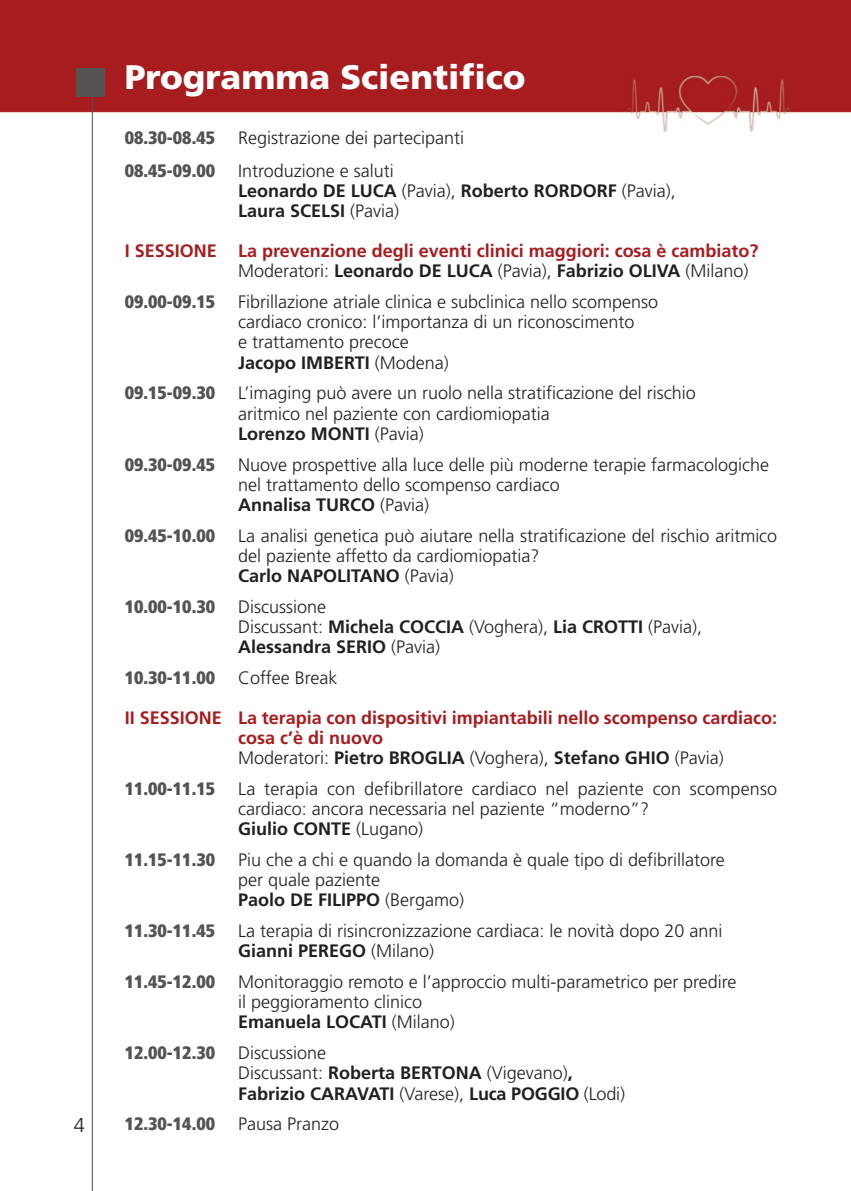
<style>
.page{position:relative;width:851px;height:1191px;background:#fff}
.page>*{position:absolute;margin:0;border:0;box-sizing:border-box;transform-origin:0 0}
.t1{font:900 34px "Frutiger";color:#fff}
.t2{font:300 20px "Frutiger";color:#231f20}
.t3{font:300 18px/20.2px "Frutiger";color:#231f20}
.t4{font:700 18px/20.2px "Frutiger";color:#a61c1f}
.t5{font:900 condensed 18px "Frutiger";color:#555252}
.s1{font-weight:700}
.s2{font-weight:300;color:#231f20}
.s3{color:#231f20}
</style>
<div class="page">
<img style="left:0;top:0;width:850px;height:1191px">
<hr style="left:92px;top:68px;width:1px;height:1123px;background:#555252">
<div style="left:77px;top:68px;width:28px;height:28px;background:#555252"></div>
<p class="t2" style="left:74px;top:1117px;width:13px">4</p>
<h1 class="t1" style="left:125px;top:64px;width:402px">Programma Scientifico</h1>
<p class="t5" style="left:125px;top:130px;width:92px">08.30-08.45</p>
<p class="t3" style="left:238px;top:129px;width:227px">Registrazione dei partecipanti</p>
<p class="t5" style="left:125px;top:163px;width:92px">08.45-09.00</p>
<p class="t3" style="left:238px;top:162px;width:439px">Introduzione e saluti<br><span class="s1">Leonardo DE LUCA</span> (Pavia), <span class="s1">Roberto RORDORF</span> (Pavia),<br><span class="s1">Laura SCELSI</span> (Pavia)</p>
<p class="t4" style="left:238px;top:242px;width:521px;text-indent:-113px">I SESSIONE La prevenzione degli eventi clinici maggiori: cosa è cambiato?<br><span class="s2">Moderatori:</span> <span class="s3">Leonardo DE LUCA</span> <span class="s2">(Pavia),</span> <span class="s3">Fabrizio OLIVA</span> <span class="s2">(Milano)</span></p>
<p class="t5" style="left:125px;top:295px;width:92px">09.00-09.15</p>
<p class="t3" style="left:238px;top:293px;width:421px">Fibrillazione atriale clinica e subclinica nello scompenso cardiaco cronico: l’importanza di un riconoscimento<br>e trattamento precoce<br><span class="s1">Jacopo IMBERTI</span> (Modena)</p>
<p class="t5" style="left:125px;top:386px;width:92px">09.15-09.30</p>
<p class="t3" style="left:238px;top:384px;width:459px">L’imaging può avere un ruolo nella stratificazione del rischio aritmico nel paziente con cardiomiopatia<br><span class="s1">Lorenzo MONTI</span> (Pavia)</p>
<p class="t5" style="left:125px;top:457px;width:92px">09.30-09.45</p>
<p class="t3" style="left:238px;top:455px;width:532px">Nuove prospettive alla luce delle più moderne terapie farmacologiche nel trattamento dello scompenso cardiaco<br><span class="s1">Annalisa TURCO</span> (Pavia)</p>
<p class="t5" style="left:125px;top:528px;width:92px">09.45-10.00</p>
<p class="t3" style="left:238px;top:526px;width:540px">La analisi genetica può aiutare nella stratificazione del rischio aritmico del paziente affetto da cardiomiopatia?<br><span class="s1">Carlo NAPOLITANO</span> (Pavia)</p>
<p class="t5" style="left:125px;top:599px;width:92px">10.00-10.30</p>
<p class="t3" style="left:238px;top:598px;width:465px">Discussione<br>Discussant: <span class="s1">Michela COCCIA</span> (Voghera), <span class="s1">Lia CROTTI</span> (Pavia),<br><span class="s1">Alessandra SERIO</span> (Pavia)</p>
<p class="t5" style="left:125px;top:670px;width:92px">10.30-11.00</p>
<p class="t3" style="left:238px;top:669px;width:101px">Coffee Break</p>
<p class="t4" style="left:238px;top:709px;width:540px;text-indent:-113px">II SESSIONE La terapia con dispositivi impiantabili nello scompenso cardiaco: cosa c’è di nuovo<br><span class="s2">Moderatori:</span> <span class="s3">Pietro BROGLIA</span> <span class="s2">(Voghera),</span> <span class="s3">Stefano GHIO</span> <span class="s2">(Pavia)</span></p>
<p class="t5" style="left:125px;top:781px;width:92px">11.00-11.15</p>
<p class="t3" style="left:238px;top:780px;width:540px">La terapia con defibrillatore cardiaco nel paziente con scompenso cardiaco: ancora necessaria nel paziente “moderno”?<br><span class="s1">Giulio CONTE</span> (Lugano)</p>
<p class="t5" style="left:125px;top:852px;width:92px">11.15-11.30</p>
<p class="t3" style="left:238px;top:851px;width:488px">Piu che a chi e quando la domanda è quale tipo di defibrillatore per quale paziente<br><span class="s1">Paolo DE FILIPPO</span> (Bergamo)</p>
<p class="t5" style="left:125px;top:923px;width:92px">11.30-11.45</p>
<p class="t3" style="left:238px;top:922px;width:485px">La terapia di risincronizzazione cardiaca: le novità dopo 20 anni<br><span class="s1">Gianni PEREGO</span> (Milano)</p>
<p class="t5" style="left:125px;top:974px;width:92px">11.45-12.00</p>
<p class="t3" style="left:238px;top:973px;width:500px">Monitoraggio remoto e l’approccio multi-parametrico per predire il peggioramento clinico<br><span class="s1">Emanuela LOCATI</span> (Milano)</p>
<p class="t5" style="left:125px;top:1045px;width:92px">12.00-12.30</p>
<p class="t3" style="left:238px;top:1044px;width:388px">Discussione<br>Discussant: <span class="s1">Roberta BERTONA</span> (Vigevano)<span class="s1">,<br>Fabrizio CARAVATI</span> (Varese), <span class="s1">Luca POGGIO</span> (Lodi)</p>
<p class="t5" style="left:125px;top:1116px;width:92px">12.30-14.00</p>
<p class="t3" style="left:238px;top:1115px;width:102px">Pausa Pranzo</p>
</div>
